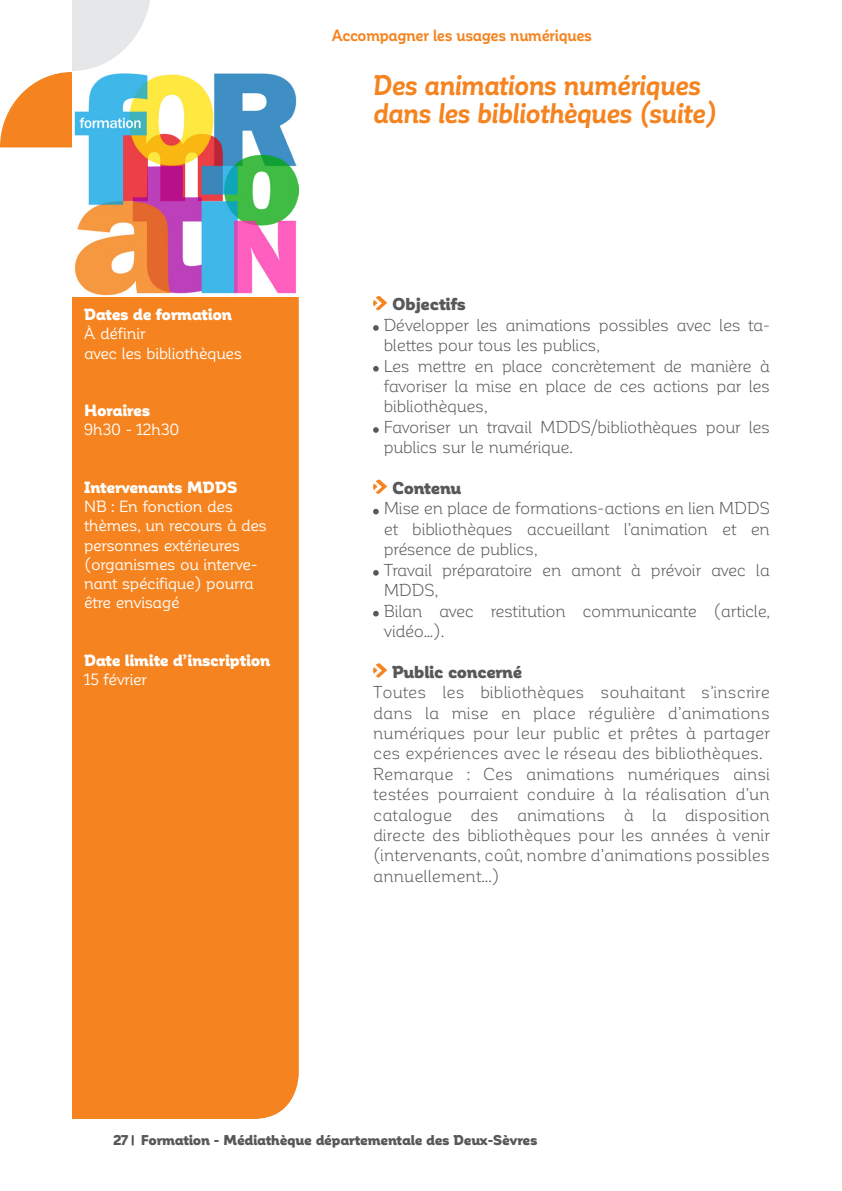
<style>
.page{position:relative;width:842px;height:1191px;background:#fff}
.page>*{position:absolute;margin:0;border:0;box-sizing:border-box;transform-origin:0 0}
.t1{font:italic 700 28px/28px "Corporative Alt";letter-spacing:-.025em;color:#f58420;scale:.93 1}
.t2{font:17px/20.4px "Corporative Alt";letter-spacing:-.015em;color:#57585a}
.t3{font:900 17px "Corporative Alt";letter-spacing:-.015em;color:#57585a}
.t4{font:16px/19.2px "Corporative Alt";letter-spacing:-.02em;color:#fff}
.t5{font:900 16px "Corporative Alt";letter-spacing:-.015em;color:#fff}
.t6{font:700 16px "Corporative Alt";letter-spacing:-.025em;color:#f58420;scale:.93 1}
.t7{font:16px "Corporative Alt";color:#fff}
.t8{font:900 14px "Corporative Alt";letter-spacing:-.015em;color:#57585a}
</style>
<div class="page">
<svg style="left:132px;top:1135px;width:2px;height:10px"></svg>
<div style="left:72px;top:297px;width:227px;height:822px;background:#f58420"></div>
<img style="left:74px;top:73px;width:225px;height:223px">
<svg style="left:0;top:0;width:152px;height:147px"></svg>
<svg style="left:373px;top:296px;width:14px;height:14px"></svg>
<svg style="left:373px;top:325px;width:6px;height:6px"></svg>
<svg style="left:373px;top:366px;width:6px;height:5px"></svg>
<svg style="left:373px;top:427px;width:6px;height:6px"></svg>
<svg style="left:373px;top:479px;width:14px;height:15px"></svg>
<svg style="left:373px;top:509px;width:6px;height:5px"></svg>
<svg style="left:373px;top:570px;width:6px;height:5px"></svg>
<svg style="left:373px;top:611px;width:6px;height:5px"></svg>
<svg style="left:373px;top:663px;width:14px;height:14px"></svg>
<p class="t6" style="left:332px;top:27px;width:281px">Accompagner les usages numériques</p>
<p class="t5" style="left:84px;top:306px;width:150px">Dates de formation</p>
<p class="t4" style="left:84px;top:324px;width:160px">À définir<br>avec les bibliothèques</p>
<p class="t5" style="left:84px;top:402px;width:68px">Horaires</p>
<p class="t7" style="left:84px;top:421px;width:97px">9h30 - 12h30</p>
<p class="t5" style="left:84px;top:478px;width:155px">Intervenants MDDS</p>
<p class="t4" style="left:84px;top:497px;width:185px">NB : En fonction des thèmes, un recours à des personnes extérieures (organismes ou interve&shy;nant spécifique) pourra être envisagé</p>
<p class="t5" style="left:84px;top:651px;width:188px">Date limite d’inscription</p>
<p class="t4" style="left:84px;top:670px;width:64px">15 février</p>
<p class="t1" style="left:373px;top:71px;width:372px">Des animations numériques dans les bibliothèques (suite)</p>
<p class="t3" style="left:392px;top:295px;width:75px">Objectifs</p>
<p class="t2" style="left:384px;top:315px;width:388px">Développer les animations possibles avec les ta&shy;blettes pour tous les publics,</p>
<p class="t2" style="left:384px;top:355px;width:388px;text-align:justify">Les mettre en place concrètement de manière à favoriser la mise en place de ces actions par les bibliothèques,</p>
<p class="t2" style="left:384px;top:417px;width:388px">Favoriser un travail MDDS/bibliothèques pour les publics sur le numérique.</p>
<p class="t3" style="left:392px;top:478px;width:71px">Contenu</p>
<p class="t2" style="left:384px;top:498px;width:388px;text-align:justify">Mise en place de formations-actions en lien MDDS et bibliothèques accueillant l’animation et en présence de publics,</p>
<p class="t2" style="left:384px;top:559px;width:388px">Travail préparatoire en amont à prévoir avec la<br>MDDS,</p>
<p class="t2" style="left:384px;top:600px;width:388px">Bilan avec restitution communicante (article, vidéo...).</p>
<p class="t3" style="left:392px;top:662px;width:132px">Public concerné</p>
<p class="t2" style="left:373px;top:682px;width:398px;text-align:justify">Toutes les bibliothèques souhaitant s’inscrire dans la mise en place régulière d’animations numériques pour leur public et prêtes à partager ces expériences avec le réseau des bibliothèques.</p>
<p class="t2" style="left:373px;top:763px;width:398px;text-align:justify">Remarque : Ces animations numériques ainsi testées pourraient conduire à la réalisation d’un catalogue des animations à la disposition directe des bibliothèques pour les années à venir (intervenants, coût, nombre d’animations possibles annuellement...)</p>
<p class="t8" style="left:113px;top:1132px;width:426px">27 Formation - Médiathèque départementale des Deux-Sèvres</p>
</div>
